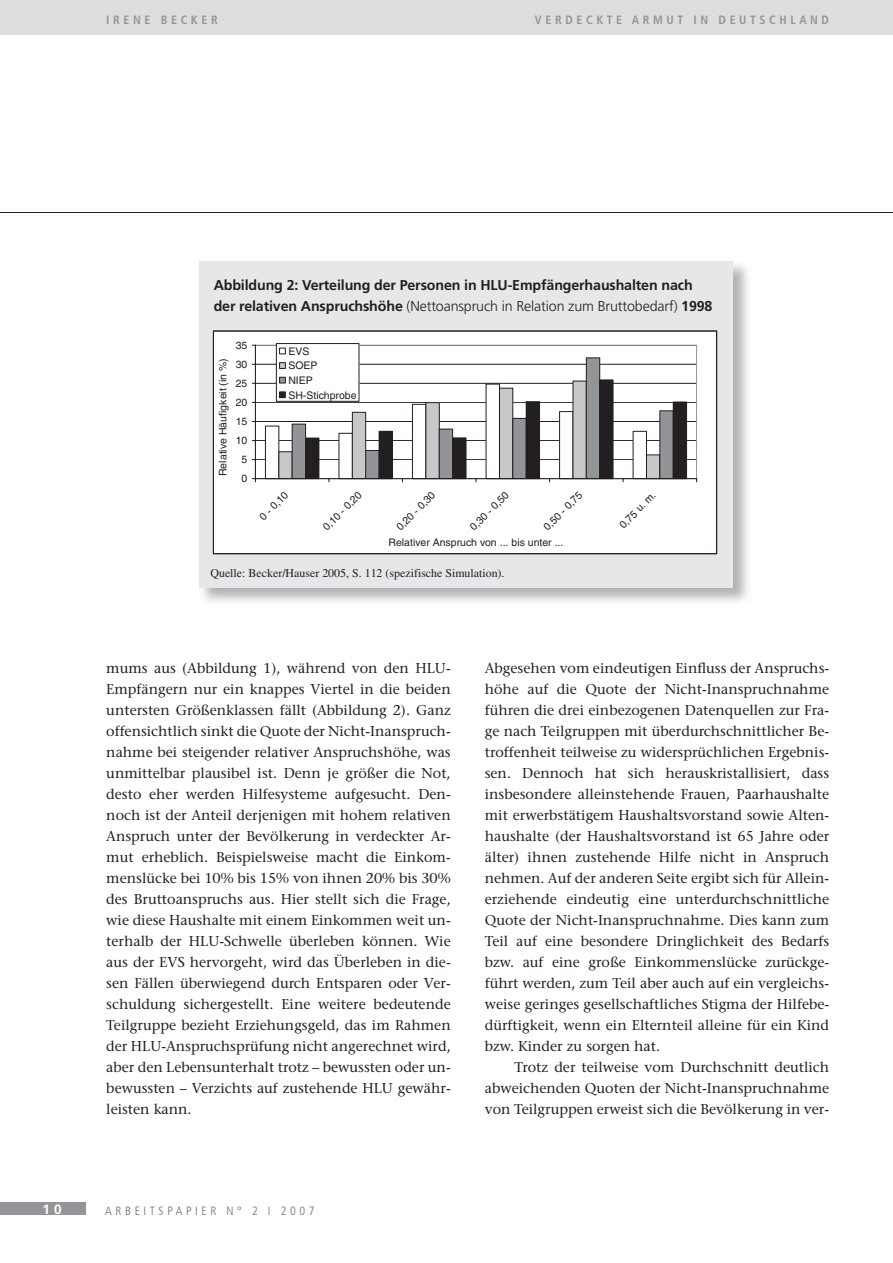
<style>
.page{position:relative;width:893px;height:1263px;background:#fff}
.page>*{position:absolute;margin:0;border:0;box-sizing:border-box;transform-origin:0 0}
.t1{font:14.25px/21px "Stone Serif";color:#231f20;text-align:justify}
.t2{font:700 14.25px/21px "Frutiger";letter-spacing:-.01em;color:#231f20}
.t3{font:700 13.5px "Frutiger";color:#fff}
.t4{font:700 condensed 12px "Frutiger";letter-spacing:.3em;color:#939598}
.t5{font:300 condensed 12px "Frutiger";letter-spacing:.3em;color:#6c6d70}
.t6{font:11.85px "Times";color:#231f20}
.t7{font:10.5px/14.5px "Helvetica";color:#231f20}
.s1{font-weight:300}
</style>
<div class="page">
<div style="left:0;top:0;width:893px;height:34px;background:#dcdddf"></div>
<hr style="left:0;top:213px;width:893px;height:1px;background:#231f20">
<div style="left:0;top:1202px;width:85px;height:13px;background:#939598"></div>
<div style="left:200px;top:261px;width:533px;height:326px;background:#e6e7e9"></div>
<div style="left:213px;top:331px;width:504px;height:223px;background:#fff"></div>
<svg style="left:252px;top:345px;width:445px;height:137px"></svg>
<div style="left:276px;top:344px;width:83px;height:57px;background:#fff"></div>
<div style="left:276px;top:343px;width:83px;height:59px;border:1px solid #231f20"></div>
<div style="left:279px;top:348px;width:7px;height:6px;border:1px solid #231f20"></div>
<div style="left:279px;top:362px;width:7px;height:7px;border:1px solid #231f20"></div>
<div style="left:279px;top:377px;width:7px;height:6px;border:1px solid #231f20"></div>
<div style="left:279px;top:391px;width:7px;height:7px;border:1px solid #231f20"></div>
<div style="left:213px;top:331px;width:504px;height:223px;border:1px solid #231f20"></div>
<p class="t4" style="left:106px;top:15px;width:113px">IRENE BECKER</p>
<p class="t4" style="left:535px;top:15px;width:296px">VERDECKTE ARMUT IN DEUTSCHLAND</p>
<p class="t2" style="left:214px;top:276px;width:500px">Abbildung 2: Verteilung der Personen in HLU-Empfängerhaushalten nach der relativen Anspruchshöhe <span class="s1">(Nettoanspruch in Relation zum Bruttobedarf)</span> 1998</p>
<p class="t7" style="left:236px;top:339px;width:13px">35</p>
<p class="t7" style="left:217px;top:476px;width:119px;rotate:-90deg">Relative Häufigkeit (in %)</p>
<p class="t7" style="left:288px;top:345px;width:70px">EVS<br>SOEP<br>NIEP<br>SH-Stichprobe</p>
<p class="t7" style="left:236px;top:358px;width:13px">30</p>
<p class="t7" style="left:236px;top:377px;width:13px">25</p>
<p class="t7" style="left:236px;top:396px;width:13px">20</p>
<p class="t7" style="left:236px;top:415px;width:13px">15</p>
<p class="t7" style="left:236px;top:434px;width:13px">10</p>
<p class="t7" style="left:242px;top:453px;width:7px">5</p>
<p class="t7" style="left:242px;top:472px;width:7px">0</p>
<p class="t7" style="left:257px;top:514px;width:37px;rotate:-45deg">0 - 0,10</p>
<p class="t7" style="left:320px;top:524px;width:51px;rotate:-45deg">0,10 - 0,20</p>
<p class="t7" style="left:394px;top:524px;width:51px;rotate:-45deg">0,20 - 0,30</p>
<p class="t7" style="left:467px;top:524px;width:51px;rotate:-45deg">0,30 - 0,50</p>
<p class="t7" style="left:541px;top:524px;width:51px;rotate:-45deg">0,50 - 0,75</p>
<p class="t7" style="left:617px;top:522px;width:48px;rotate:-45deg">0,75 u. m.</p>
<p class="t7" style="left:389px;top:536px;width:176px">Relativer Anspruch von ... bis unter ...</p>
<p class="t6" style="left:210px;top:568px;width:296px">Quelle: Becker/Hauser 2005, S. 112 (spezifische Simulation).</p>
<p class="t1" style="left:106px;top:659px;width:346px">mums aus (Abbildung 1), während von den HLU-Empfängern nur ein knappes Viertel in die beiden untersten Größenklassen fällt (Abbildung 2). Ganz offensichtlich sinkt die Quote der Nicht-Inanspruch&shy;nahme bei steigender relativer Anspruchshöhe, was unmittelbar plausibel ist. Denn je größer die Not, desto eher werden Hilfesysteme aufgesucht. Den&shy;noch ist der Anteil derjenigen mit hohem relativen Anspruch unter der Bevölkerung in verdeckter Ar&shy;mut erheblich. Beispielsweise macht die Einkom&shy;menslücke bei 10% bis 15% von ihnen 20% bis 30% des Bruttoanspruchs aus. Hier stellt sich die Frage, wie diese Haushalte mit einem Einkommen weit un&shy;terhalb der HLU-Schwelle überleben können. Wie aus der EVS hervorgeht, wird das Überleben in die&shy;sen Fällen überwiegend durch Entsparen oder Ver&shy;schuldung sichergestellt. Eine weitere bedeutende Teilgruppe bezieht Erziehungsgeld, das im Rahmen der HLU-Anspruchsprüfung nicht angerechnet wird, aber den Lebensunterhalt trotz – bewussten oder un&shy;bewussten – Verzichts auf zustehende HLU gewähr&shy;leisten kann.</p>
<p class="t1" style="left:485px;top:659px;width:346px">Abgesehen vom eindeutigen Einfluss der Anspruchs&shy;höhe auf die Quote der Nicht-Inanspruchnahme führen die drei einbezogenen Datenquellen zur Fra&shy;ge nach Teilgruppen mit überdurchschnittlicher Be&shy;troffenheit teilweise zu widersprüchlichen Ergebnis&shy;sen. Dennoch hat sich herauskristallisiert, dass insbesondere alleinstehende Frauen, Paarhaushalte mit erwerbstätigem Haushaltsvorstand sowie Alten&shy;haushalte (der Haushaltsvorstand ist 65 Jahre oder älter) ihnen zustehende Hilfe nicht in Anspruch nehmen. Auf der anderen Seite ergibt sich für Allein&shy;erziehende eindeutig eine unterdurchschnittliche Quote der Nicht-Inanspruchnahme. Dies kann zum Teil auf eine besondere Dringlichkeit des Bedarfs bzw. auf eine große Einkommenslücke zurückge&shy;führt werden, zum Teil aber auch auf ein vergleichs&shy;weise geringes gesellschaftliches Stigma der Hilfebe&shy;dürftigkeit, wenn ein Elternteil alleine für ein Kind bzw. Kinder zu sorgen hat.</p>
<p class="t1" style="left:485px;top:1058px;width:346px;text-indent:30px">Trotz der teilweise vom Durchschnitt deutlich abweichenden Quoten der Nicht-Inanspruchnahme von Teilgruppen erweist sich die Bevölkerung in ver-</p>
<p class="t3" style="left:43px;top:1203px;width:21px">1 0</p>
<p class="t5" style="left:105px;top:1205px;width:211px">ARBEITSPAPIER N° 2 I 2007</p>
</div>
